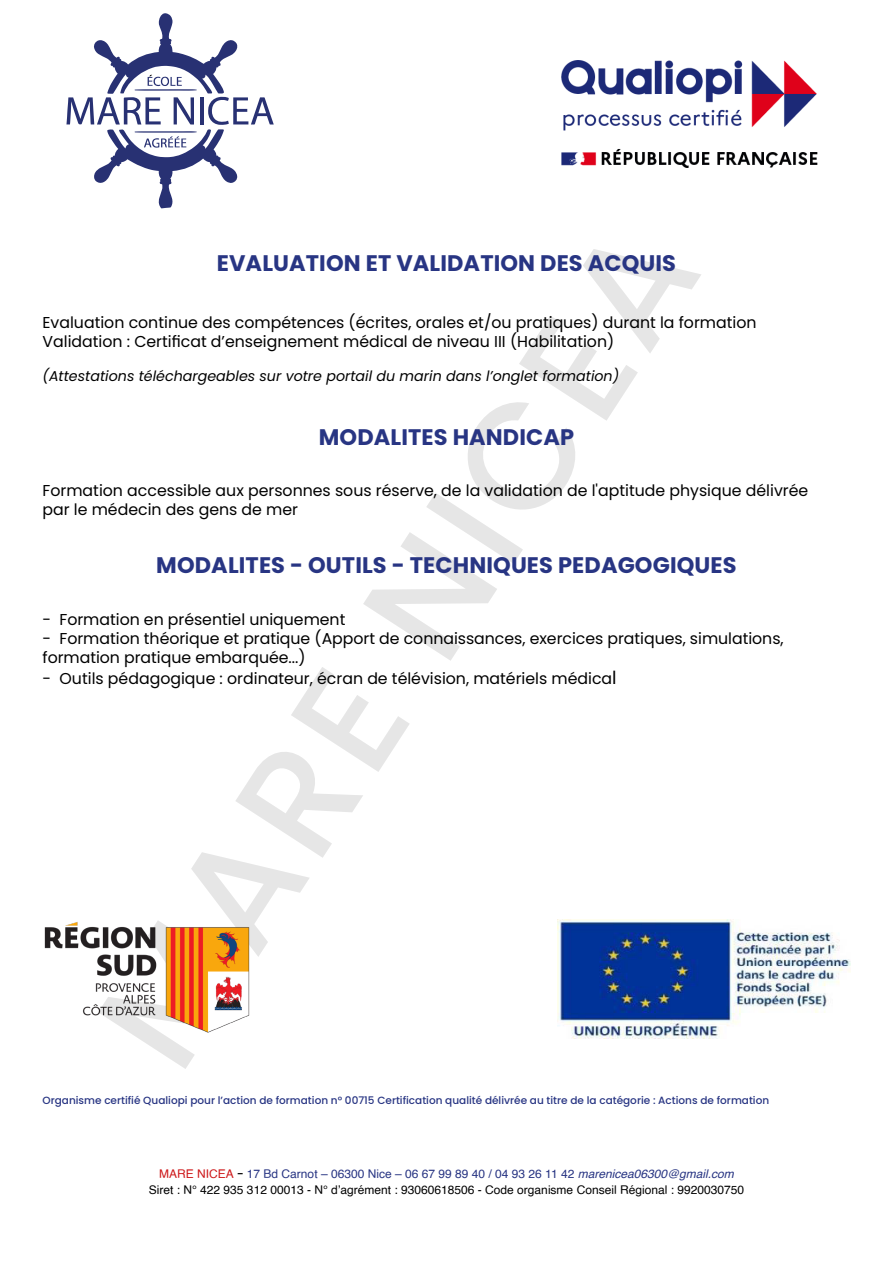
<style>
.page{position:relative;width:893px;height:1263px;background:#fff}
.page>*{position:absolute;margin:0;border:0;box-sizing:border-box;transform-origin:0 0}
.t1{font:500 150px "Poppins";color:#000}
.t2{font:700 22.5px "Poppins";letter-spacing:.005em;color:#283583}
.t3{font:15.75px/18.9px "Poppins";color:#000}
.t4{font:italic 14.25px "Poppins";color:#000}
.t5{font:12px "Helvetica";color:#000}
.t6{font:12px "Helvetica";color:#283583}
.t7{font:500 10.5px "Poppins";color:#283583}
.s1{font-size:18px}
.s2{color:#cd1719}
.s3{font-family:"Poppins";font-weight:500;color:#000}
.s4{font-style:italic}
</style>
<div class="page">
<svg style="left:66px;top:13px;width:208px;height:195px"></svg>
<img style="left:561px;top:60px;width:257px;height:108px">
<img style="left:44px;top:922px;width:206px;height:111px">
<img style="left:558px;top:919px;width:292px;height:119px">
<h1 class="t1" style="left:62px;top:1002px;width:965px;rotate:-57deg">MARE NICEA</h1>
<h2 class="t2" style="left:217px;top:250px;width:461px">EVALUATION ET VALIDATION DES ACQUIS</h2>
<p class="t3" style="left:43px;top:313px;width:715px">Evaluation continue des compétences (écrites, orales et/ou pratiques) durant la formation<br>Validation : Certificat d’enseignement médical de niveau III (Habilitation)</p>
<p class="t4" style="left:43px;top:368px;width:578px">(Attestations téléchargeables sur votre portail du marin dans l’onglet formation)</p>
<h2 class="t2" style="left:319px;top:424px;width:257px">MODALITES HANDICAP</h2>
<p class="t3" style="left:43px;top:481px;width:767px">Formation accessible aux personnes sous réserve, de la validation de l'aptitude physique délivrée par le médecin des gens de mer</p>
<h2 class="t2" style="left:156px;top:552px;width:582px">MODALITES - OUTILS - TECHNIQUES PEDAGOGIQUES</h2>
<p class="t3" style="left:43px;top:610px;width:304px">- Formation en présentiel uniquement</p>
<p class="t3" style="left:43px;top:629px;width:743px">- Formation théorique et pratique (Apport de connaissances, exercices pratiques, simulations, formation pratique embarquée...)</p>
<p class="t3" style="left:43px;top:669px;width:576px">- Outils pédagogique : ordinateur, écran de télévision, matériels médica<span class="s1">l</span></p>
<p class="t7" style="left:43px;top:1094px;width:728px">Organisme certifié Qualiopi pour l’action de formation n° 00715 Certification qualité délivrée au titre de la catégorie : Actions de formation</p>
<p class="t6" style="left:159px;top:1164px;width:576px"><span class="s2">MARE NICEA</span> <span class="s3">-</span> 17 Bd Carnot – 06300 Nice – 06 67 99 89 40 / 04 93 26 11 42 <span class="s4">marenicea06300@gmail.com</span></p>
<p class="t5" style="left:149px;top:1180px;width:597px">Siret : N° 422 935 312 00013 - N° d’agrément : 93060618506 - Code organisme Conseil Régional : 9920030750</p>
</div>
